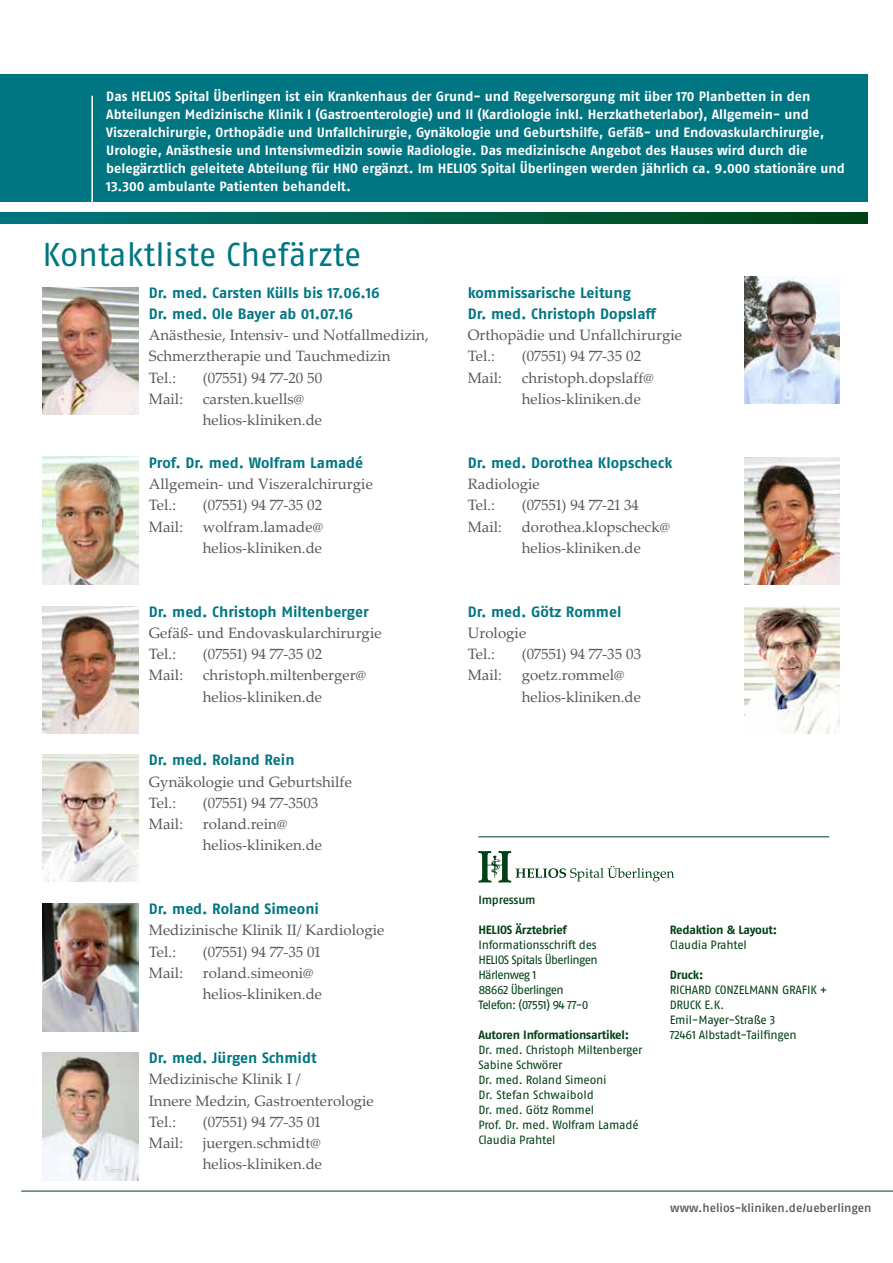
<style>
.page{position:relative;width:893px;height:1263px;background:#fff}
.page>*{position:absolute;margin:0;border:0;box-sizing:border-box;transform-origin:0 0}
.t1{font:33px "Fago Pro";color:#007683}
.t2{font:15px/21.3px "Palatino Linotype";color:#575756}
.t3{font:700 15px/21.3px "Fago Pro";color:#007683}
.t4{font:700 13.5px/18px "Fago Pro";color:#fff}
.t5{font:12px/14.9px "Fago Pro";letter-spacing:-.025em;color:#004014}
.t6{font:12px/15px "Fago Pro";letter-spacing:-.05em;color:#004014}
.t7{font:700 12px "Fago Pro";letter-spacing:-.02em;color:#004014}
.t8{font:500 12px "Fago Pro";color:#575756}
.t9{font:500 12px "Fago Pro";letter-spacing:-.02em;color:#004014}
</style>
<div class="page">
<hr style="left:21px;top:1191px;width:872px;height:1px;background:#004014">
<div style="left:0;top:74px;width:867px;height:128px;background:#007683"></div>
<hr style="left:91px;top:96px;width:2px;height:106px;background:#fff">
<svg style="left:0;top:213px;width:867px;height:10px;background:#005e48"></svg>
<img style="left:43px;top:287px;width:95px;height:128px">
<img style="left:43px;top:457px;width:95px;height:128px">
<img style="left:43px;top:904px;width:95px;height:127px">
<img style="left:43px;top:1052px;width:95px;height:128px">
<img style="left:744px;top:276px;width:96px;height:128px">
<img style="left:744px;top:457px;width:96px;height:128px">
<img style="left:744px;top:605px;width:96px;height:128px">
<img style="left:43px;top:606px;width:95px;height:128px">
<img style="left:43px;top:755px;width:95px;height:127px">
<hr style="left:478px;top:836px;width:351px;height:1px;background:#004014">
<svg style="left:478px;top:851px;width:196px;height:31px"></svg>
<p class="t4" style="left:106px;top:87px;width:740px">Das HELIOS Spital Überlingen ist ein Krankenhaus der Grund- und Regelversorgung mit über 170 Planbetten in den Abteilungen Medizinische Klinik I (Gastroenterologie) und II (Kardiologie inkl. Herzkatheterlabor), Allgemein- und Viszeralchirurgie, Orthopädie und Unfallchirurgie, Gynäkologie und Geburtshilfe, Gefäß- und Endovaskularchirurgie, Urologie, Anästhesie und Intensivmedizin sowie Radiologie. Das medizinische Angebot des Hauses wird durch die belegärztlich geleitete Abteilung für HNO ergänzt. Im HELIOS Spital Überlingen werden jährlich ca. 9.000 stationäre und 13.300 ambulante Patienten behandelt.</p>
<h1 class="t1" style="left:43px;top:234px;width:320px">Kontaktliste Chefärzte</h1>
<p class="t3" style="left:149px;top:282px;width:233px">Dr. med. Carsten Külls bis 17.06.16<br>Dr. med. Ole Bayer ab 01.07.16</p>
<p class="t2" style="left:149px;top:324px;width:281px">Anästhesie, Intensiv- und Notfallmedizin,<br>Schmerztherapie und Tauchmedizin<br>Tel.:</p>
<p class="t2" style="left:203px;top:366px;width:121px">(07551) 94 77-20 50</p>
<p class="t2" style="left:149px;top:388px;width:36px">Mail:</p>
<p class="t2" style="left:203px;top:388px;width:121px">carsten.kuells@ helios-kliniken.de</p>
<p class="t3" style="left:149px;top:452px;width:216px">Prof. Dr. med. Wolfram Lamadé</p>
<p class="t2" style="left:149px;top:473px;width:226px">Allgemein- und Viszeralchirurgie<br>Tel.:</p>
<p class="t2" style="left:203px;top:494px;width:121px">(07551) 94 77-35 02</p>
<p class="t2" style="left:149px;top:515px;width:36px">Mail:</p>
<p class="t2" style="left:203px;top:515px;width:122px">wolfram.lamade@ helios-kliniken.de</p>
<p class="t3" style="left:149px;top:601px;width:221px">Dr. med. Christoph Miltenberger</p>
<p class="t2" style="left:149px;top:621px;width:234px">Gefäß- und Endovaskularchirurgie<br>Tel.:</p>
<p class="t2" style="left:203px;top:643px;width:121px">(07551) 94 77-35 02</p>
<p class="t2" style="left:149px;top:664px;width:36px">Mail:</p>
<p class="t2" style="left:203px;top:664px;width:165px">christoph.miltenberger@ helios-kliniken.de</p>
<p class="t3" style="left:149px;top:749px;width:147px">Dr. med. Roland Rein</p>
<p class="t2" style="left:149px;top:770px;width:205px">Gynäkologie und Geburtshilfe<br>Tel.:</p>
<p class="t2" style="left:203px;top:791px;width:117px">(07551) 94 77-3503</p>
<p class="t2" style="left:149px;top:813px;width:36px">Mail:</p>
<p class="t2" style="left:203px;top:813px;width:121px">roland.rein@ helios-kliniken.de</p>
<p class="t3" style="left:149px;top:898px;width:172px">Dr. med. Roland Simeoni</p>
<p class="t2" style="left:149px;top:919px;width:237px">Medizinische Klinik II/ Kardiologie<br>Tel.:</p>
<p class="t2" style="left:203px;top:940px;width:119px">(07551) 94 77-35 01</p>
<p class="t2" style="left:149px;top:962px;width:36px">Mail:</p>
<p class="t2" style="left:203px;top:962px;width:121px">roland.simeoni@ helios-kliniken.de</p>
<p class="t3" style="left:149px;top:1047px;width:169px">Dr. med. Jürgen Schmidt</p>
<p class="t2" style="left:149px;top:1068px;width:226px">Medizinische Klinik I /<br>Innere Medzin, Gastroenterologie<br>Tel.:</p>
<p class="t2" style="left:203px;top:1110px;width:119px">(07551) 94 77-35 01</p>
<p class="t2" style="left:149px;top:1132px;width:36px">Mail:</p>
<p class="t2" style="left:203px;top:1132px;width:121px">juergen.schmidt@ helios-kliniken.de</p>
<p class="t3" style="left:468px;top:282px;width:190px">kommissarische Leitung<br>Dr. med. Christoph Dopslaff</p>
<p class="t2" style="left:468px;top:324px;width:216px">Orthopädie und Unfallchirurgie<br>Tel.:</p>
<p class="t2" style="left:522px;top:345px;width:121px">(07551) 94 77-35 02</p>
<p class="t2" style="left:468px;top:366px;width:36px">Mail:</p>
<p class="t2" style="left:522px;top:366px;width:133px">christoph.dopslaff@ helios-kliniken.de</p>
<p class="t3" style="left:468px;top:452px;width:206px">Dr. med. Dorothea Klopscheck</p>
<p class="t2" style="left:468px;top:473px;width:73px">Radiologie<br>Tel.:</p>
<p class="t2" style="left:522px;top:494px;width:119px">(07551) 94 77-21 34</p>
<p class="t2" style="left:468px;top:515px;width:36px">Mail:</p>
<p class="t2" style="left:522px;top:515px;width:150px">dorothea.klopscheck@ helios-kliniken.de</p>
<p class="t3" style="left:468px;top:601px;width:155px">Dr. med. Götz Rommel</p>
<p class="t2" style="left:468px;top:621px;width:60px">Urologie<br>Tel.:</p>
<p class="t2" style="left:522px;top:643px;width:121px">(07551) 94 77-35 03</p>
<p class="t2" style="left:468px;top:664px;width:36px">Mail:</p>
<p class="t2" style="left:522px;top:664px;width:121px">goetz.rommel@ helios-kliniken.de</p>
<p class="t9" style="left:478px;top:892px;width:59px">Impressum</p>
<p class="t7" style="left:478px;top:923px;width:90px">HELIOS Ärztebrief</p>
<p class="t6" style="left:478px;top:938px;width:121px">Informationsschrift des<br>HELIOS Spitals Überlingen<br>Härlenweg 1<br>88662 Überlingen<br>Telefon: (07551) 94 77-0</p>
<p class="t7" style="left:478px;top:1028px;width:152px">Autoren Informationsartikel:</p>
<p class="t5" style="left:478px;top:1043px;width:165px">Dr. med. Christoph Miltenberger<br>Sabine Schwörer<br>Dr. med. Roland Simeoni<br>Dr. Stefan Schwaibold<br>Dr. med. Götz Rommel<br>Prof. Dr. med. Wolfram Lamadé<br>Claudia Prahtel</p>
<p class="t7" style="left:670px;top:923px;width:109px">Redaktion &amp; Layout:</p>
<p class="t5" style="left:670px;top:938px;width:79px">Claudia Prahtel</p>
<p class="t7" style="left:670px;top:968px;width:35px">Druck:</p>
<p class="t5" style="left:670px;top:983px;width:159px">RICHARD CONZELMANN GRAFIK +<br>DRUCK E.K.<br>Emil-Mayer-Straße 3<br>72461 Albstadt-Tailfingen</p>
<p class="t8" style="left:670px;top:1200px;width:203px">www.helios-kliniken.de/ueberlingen</p>
</div>
